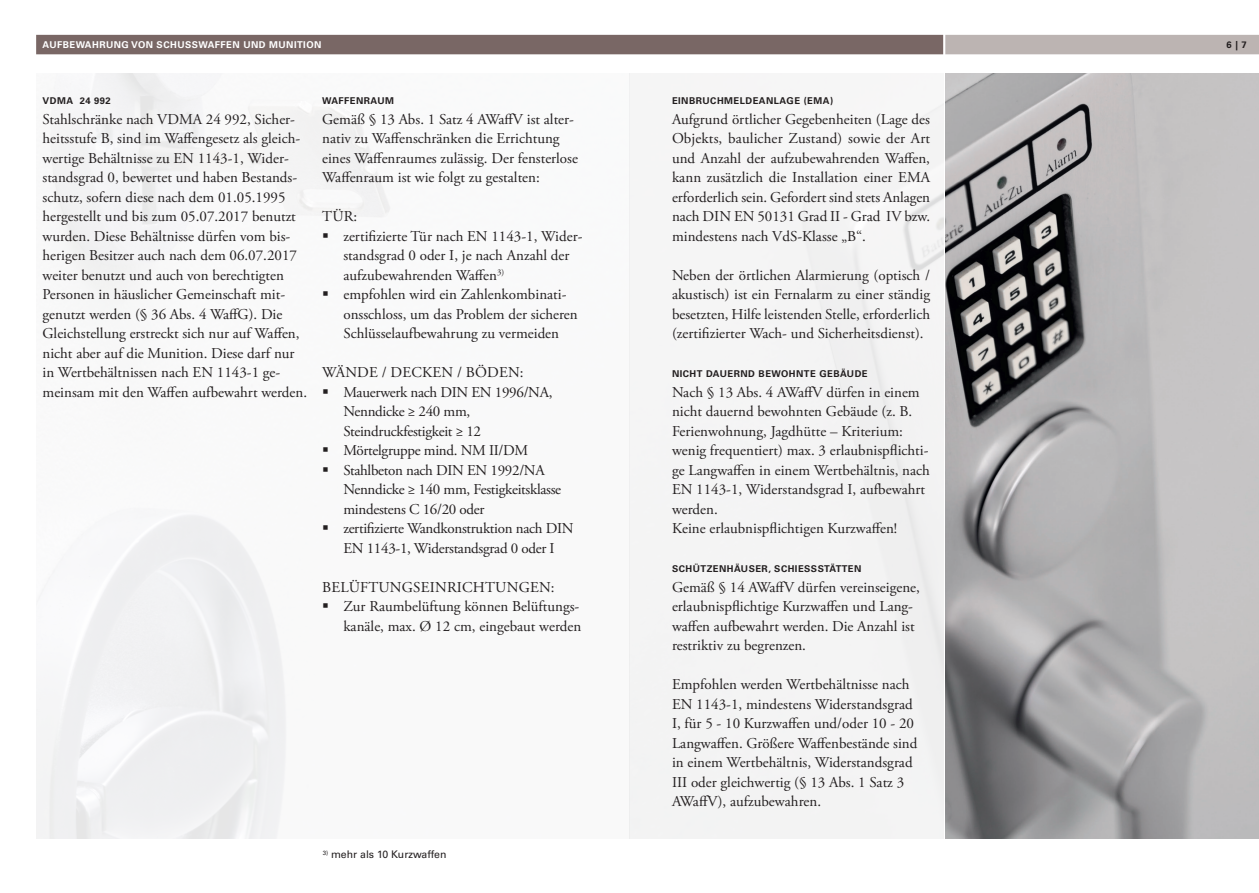
<style>
.page{position:relative;width:1259px;height:893px;background:#fff}
.page>*{position:absolute;margin:0;border:0;box-sizing:border-box;transform-origin:0 0}
.t1{font:15px/19.5px "Adobe Garamond Pro";color:#231f20}
.t2{font:15px/19.5px "Adobe Garamond Pro";letter-spacing:-.02em;color:#231f20}
.t3{font:10.5px "Univers LT Std";color:#231f20}
.t4{font:700 9.3px "Univers LT Std";letter-spacing:.05em;color:#231f20}
.t5{font:700 9.3px "Univers LT Std";letter-spacing:.05em;color:#fff}
</style>
<div class="page">
<div style="left:36px;top:35px;width:907px;height:19px;background:#796765"></div>
<div style="left:945px;top:35px;width:314px;height:19px;background:#bcb4b2"></div>
<img style="left:945px;top:74px;width:314px;height:765px">
<p class="t5" style="left:43px;top:39px;width:280px">AUFBEWAHRUNG VON SCHUSSWAFFEN UND MUNITION</p>
<p class="t4" style="left:1226px;top:39px;width:22px">6 | 7</p>
<p class="t4" style="left:43px;top:96px;width:70px">VDMA 24 992</p>
<p class="t1" style="left:43px;top:110px;width:266px">Stahlschränke nach VDMA 24 992, Sicher&shy;heitsstufe B, sind im Waffengesetz als gleich&shy;wertige Behältnisse zu EN 1143-1, Wider&shy;standsgrad 0, bewertet und haben Bestands&shy;schutz, sofern diese nach dem 01.05.1995 hergestellt und bis zum 05.07.2017 benutzt wurden. Diese Behältnisse dürfen vom bis&shy;herigen Besitzer auch nach dem 06.07.2017 weiter benutzt und auch von berechtigten Personen in häuslicher Gemeinschaft mit&shy;genutzt werden (§ 36 Abs. 4 WaffG). Die Gleichstellung erstreckt sich nur auf Waffen, nicht aber auf die Munition. Diese darf nur in Wertbehältnissen nach EN 1143-1 ge&shy;meinsam mit den Waffen aufbewahrt werden.</p>
<p class="t4" style="left:322px;top:96px;width:73px">WAFFENRAUM</p>
<p class="t1" style="left:322px;top:110px;width:257px">Gemäß § 13 Abs. 1 Satz 4 AWaffV ist alter&shy;nativ zu Waffenschränken die Errichtung eines Waffenraumes zulässig. Der fensterlose Waffenraum ist wie folgt zu gestalten:</p>
<p class="t1" style="left:343px;top:207px;width:240px;text-indent:-21px">TÜR:<br>zertifizierte Tür nach EN 1143-1, Wider&shy;standsgrad 0 oder I, je nach Anzahl der aufzubewahrenden Waffen<sup>3)<br></sup>empfohlen wird ein Zahlenkombinati&shy;onsschloss, um das Problem der sicheren<br>Schlüsselaufbewahrung zu vermeiden</p>
<p class="t2" style="left:343px;top:363px;width:232px;text-indent:-21px">WÄNDE / DECKEN / BÖDEN:<br>Mauerwerk nach DIN EN 1996/NA,<br>Nenndicke ≥ 240 mm,<br>Steindruckfestigkeit ≥ 12<br>Mörtelgruppe mind. NM II/DM<br>Stahlbeton nach DIN EN 1992/NA<br>Nenndicke ≥ 140 mm, Festigkeitsklasse mindestens C 16/20 oder<br>zertifizierte Wandkonstruktion nach DIN<br>EN 1143-1, Widerstandsgrad 0 oder I</p>
<p class="t1" style="left:343px;top:578px;width:239px;text-indent:-21px">BELÜFTUNGSEINRICHTUNGEN:<br>Zur Raumbelüftung können Belüftungs&shy;kanäle, max. Ø 12 cm, eingebaut werden</p>
<p class="t4" style="left:672px;top:96px;width:163px">EINBRUCHMELDEANLAGE (EMA)</p>
<p class="t1" style="left:672px;top:110px;width:260px;text-align:justify">Aufgrund örtlicher Gegebenheiten (Lage des Objekts, baulicher Zustand) sowie der Art und Anzahl der aufzubewahrenden Waffen, kann zusätzlich die Installation einer EMA erforderlich sein. Gefordert sind stets Anlagen nach DIN EN 50131 Grad II - Grad IV bzw. mindestens nach VdS-Klasse „B“.</p>
<p class="t1" style="left:672px;top:266px;width:259px;text-align:justify">Neben der örtlichen Alarmierung (optisch / akustisch) ist ein Fernalarm zu einer ständig besetzten, Hilfe leistenden Stelle, erforderlich (zertifizierter Wach- und Sicherheitsdienst).</p>
<p class="t4" style="left:672px;top:369px;width:197px">NICHT DAUERND BEWOHNTE GEBÄUDE</p>
<p class="t1" style="left:672px;top:383px;width:259px">Nach § 13 Abs. 4 AWaffV dürfen in einem nicht dauernd bewohnten Gebäude (z. B.<br>Ferienwohnung, Jagdhütte – Kriterium: wenig frequentiert) max. 3 erlaubnispflichti&shy;ge Langwaffen in einem Wertbehältnis, nach EN 1143-1, Widerstandsgrad I, aufbewahrt werden.<br>Keine erlaubnispflichtigen Kurzwaffen!</p>
<p class="t4" style="left:672px;top:564px;width:191px">SCHÜTZENHÄUSER, SCHIESSSTÄTTEN</p>
<p class="t1" style="left:672px;top:578px;width:249px">Gemäß § 14 AWaffV dürfen vereinseigene, erlaubnispflichtige Kurzwaffen und Lang&shy;waffen aufbewahrt werden. Die Anzahl ist restriktiv zu begrenzen.</p>
<p class="t1" style="left:672px;top:675px;width:247px">Empfohlen werden Wertbehältnisse nach EN 1143-1, mindestens Widerstandsgrad I, für 5 - 10 Kurzwaffen und/oder 10 - 20<br>Langwaffen. Größere Waffenbestände sind in einem Wertbehältnis, Widerstandsgrad III oder gleichwertig (§ 13 Abs. 1 Satz 3<br>AWaffV), aufzubewahren.</p>
<p class="t3" style="left:323px;top:848px;width:125px"><sup>3)</sup> mehr als 10 Kurzwaffen</p>
</div>
